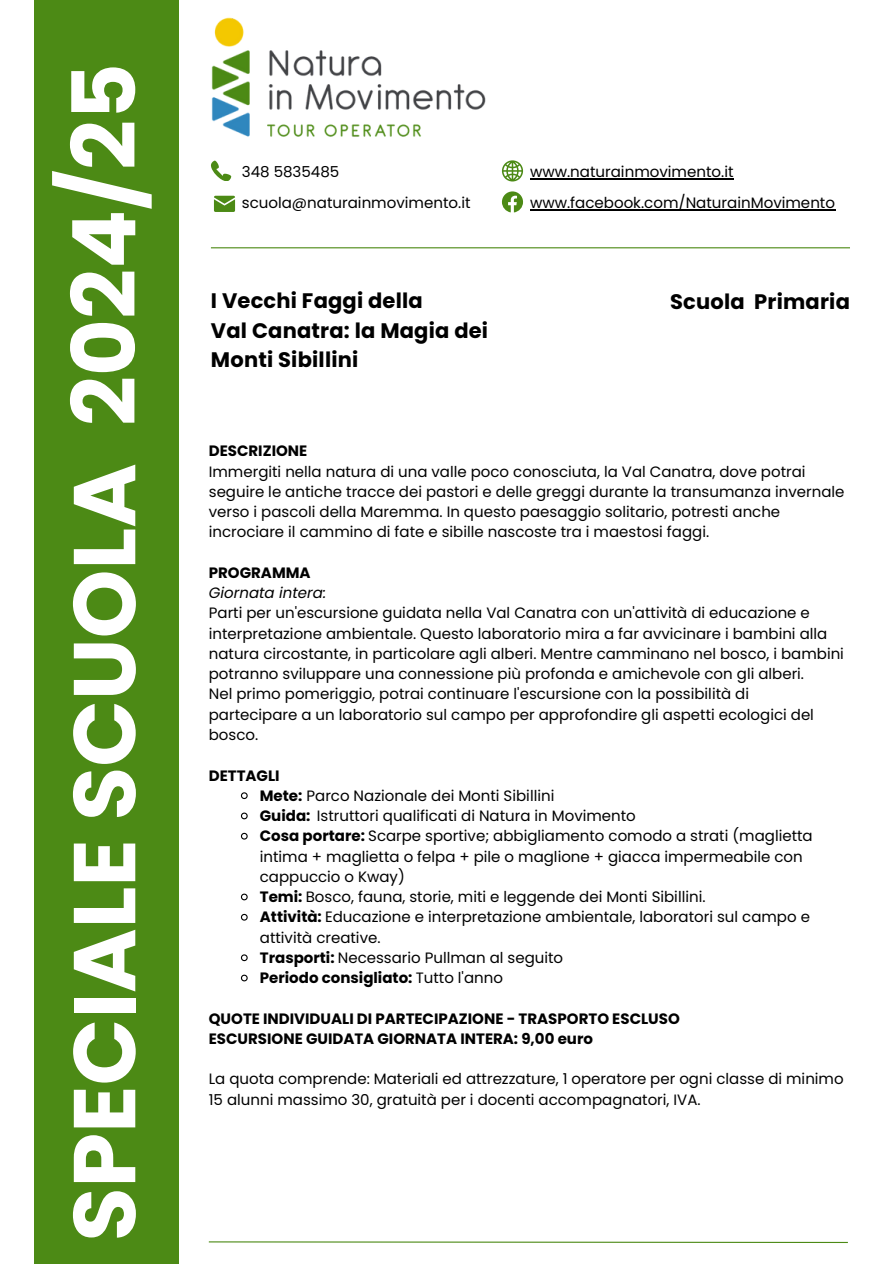
<style>
.page{position:relative;width:894px;height:1264px;background:#fff}
.page>*{position:absolute;margin:0;border:0;box-sizing:border-box;transform-origin:0 0}
.t1{font:700 87.6px "Poppins";color:#fff}
.t2{font:700 21px/29.2px "Poppins";letter-spacing:.01em;color:#000}
.t3{font:15px/20.2px "Poppins";color:#000}
.t4{font:700 15px/20.2px "Poppins";color:#000}
.t5{font:italic 15px "Poppins";color:#000}
.s1{font-weight:700}
.s2{font-weight:400}
</style>
<div class="page">
<div style="left:34px;top:0;width:144px;height:1263px;background:#4c8a15"></div>
<svg style="left:214px;top:196px;width:21px;height:15px"></svg>
<svg style="left:211px;top:161px;width:20px;height:20px"></svg>
<svg style="left:502px;top:160px;width:21px;height:21px"></svg>
<hr style="left:211px;top:247px;width:638px;height:1px;background:#4c8a15">
<svg style="left:208px;top:1241px;width:640px;height:2px"></svg>
<svg style="left:240px;top:792px;width:8px;height:8px"></svg>
<svg style="left:240px;top:812px;width:8px;height:8px"></svg>
<svg style="left:240px;top:832px;width:8px;height:8px"></svg>
<svg style="left:240px;top:893px;width:8px;height:8px"></svg>
<svg style="left:240px;top:913px;width:8px;height:8px"></svg>
<svg style="left:240px;top:954px;width:8px;height:8px"></svg>
<svg style="left:240px;top:974px;width:8px;height:8px"></svg>
<img style="left:211px;top:17px;width:275px;height:120px">
<svg style="left:502px;top:191px;width:21px;height:21px"></svg>
<hr style="left:530px;top:178px;width:203px;height:1px;background:#000">
<hr style="left:530px;top:209px;width:304px;height:2px;background:#000">
<p class="t1" style="left:43px;top:1241px;width:1179px;rotate:-90deg">SPECIALE SCUOLA 2024/25</p>
<p class="t3" style="left:242px;top:162px;width:99px">348 5835485</p>
<h3 class="t3" style="left:530px;top:162px;width:205px">www.naturainmovimento.it</h3>
<p class="t3" style="left:530px;top:193px;width:306px">www.facebook.com/NaturainMovimento</p>
<p class="t3" style="left:242px;top:193px;width:230px">scuola@naturainmovimento.it</p>
<p class="t2" style="left:211px;top:286px;width:213px">I Vecchi Faggi della</p>
<p class="t2" style="left:669px;top:286px;width:181px">Scuola Primaria</p>
<p class="t2" style="left:211px;top:316px;width:278px">Val Canatra: la Magia dei<br>Monti Sibillini</p>
<h1 class="t4" style="left:209px;top:441px;width:100px">DESCRIZIONE</h1>
<p class="t3" style="left:209px;top:461px;width:598px">Immergiti nella natura di una valle poco conosciuta, la Val Canatra, dove potrai</p>
<p class="t3" style="left:209px;top:481px;width:637px">seguire le antiche tracce dei pastori e delle greggi durante la transumanza invernale</p>
<p class="t3" style="left:209px;top:501px;width:572px">verso i pascoli della Maremma. In questo paesaggio solitario, potresti anche</p>
<p class="t3" style="left:209px;top:522px;width:501px">incrociare il cammino di fate e sibille nascoste tra i maestosi faggi.</p>
<p class="t4" style="left:209px;top:562px;width:103px">PROGRAMMA</p>
<p class="t5" style="left:209px;top:582px;width:119px">Giornata intera:</p>
<p class="t3" style="left:209px;top:603px;width:602px">Parti per un'escursione guidata nella Val Canatra con un'attività di educazione e</p>
<p class="t3" style="left:209px;top:623px;width:619px">interpretazione ambientale. Questo laboratorio mira a far avvicinare i bambini alla</p>
<p class="t3" style="left:209px;top:643px;width:636px">natura circostante, in particolare agli alberi. Mentre camminano nel bosco, i bambini</p>
<h2 class="t3" style="left:209px;top:663px;width:596px">potranno sviluppare una connessione più profonda e amichevole con gli alberi.</h2>
<h2 class="t3" style="left:209px;top:684px;width:541px">Nel primo pomeriggio, potrai continuare l'escursione con la possibilità di</h2>
<p class="t3" style="left:209px;top:704px;width:606px">partecipare a un laboratorio sul campo per approfondire gli aspetti ecologici del</p>
<p class="t3" style="left:209px;top:724px;width:51px">bosco.</p>
<p class="t4" style="left:209px;top:765px;width:72px">DETTAGLI</p>
<p class="t3" style="left:260px;top:785px;width:296px"><span class="s1">Mete:</span> Parco Nazionale dei Monti Sibillini</p>
<p class="t3" style="left:260px;top:805px;width:377px"><span class="s1">Guida:</span> Istruttori qualificati di Natura in Movimento</p>
<p class="t3" style="left:260px;top:825px;width:554px"><span class="s1">Cosa portare:</span> Scarpe sportive; abbigliamento comodo a strati (maglietta intima + maglietta o felpa + pile o maglione + giacca impermeabile con cappuccio o Kway)</p>
<p class="t3" style="left:260px;top:886px;width:447px"><span class="s1">Temi:</span> Bosco, fauna, storie, miti e leggende dei Monti Sibillini.</p>
<p class="t3" style="left:260px;top:906px;width:551px"><span class="s1">Attività:</span> Educazione e interpretazione ambientale, laboratori sul campo e attività creative.</p>
<p class="t3" style="left:260px;top:947px;width:305px"><span class="s1">Trasporti:</span> Necessario Pullman al seguito</p>
<p class="t4" style="left:260px;top:967px;width:244px">Periodo consigliato: <span class="s2">Tutto l'anno</span></p>
<p class="t4" style="left:209px;top:1008px;width:472px">QUOTE INDIVIDUALI DI PARTECIPAZIONE - TRASPORTO ESCLUSO<br>ESCURSIONE GUIDATA GIORNATA INTERA: 9,00 euro</p>
<p class="t3" style="left:209px;top:1068px;width:636px">La quota comprende: Materiali ed attrezzature, 1 operatore per ogni classe di minimo<br>15 alunni massimo 30, gratuità per i docenti accompagnatori, IVA.</p>
</div>
